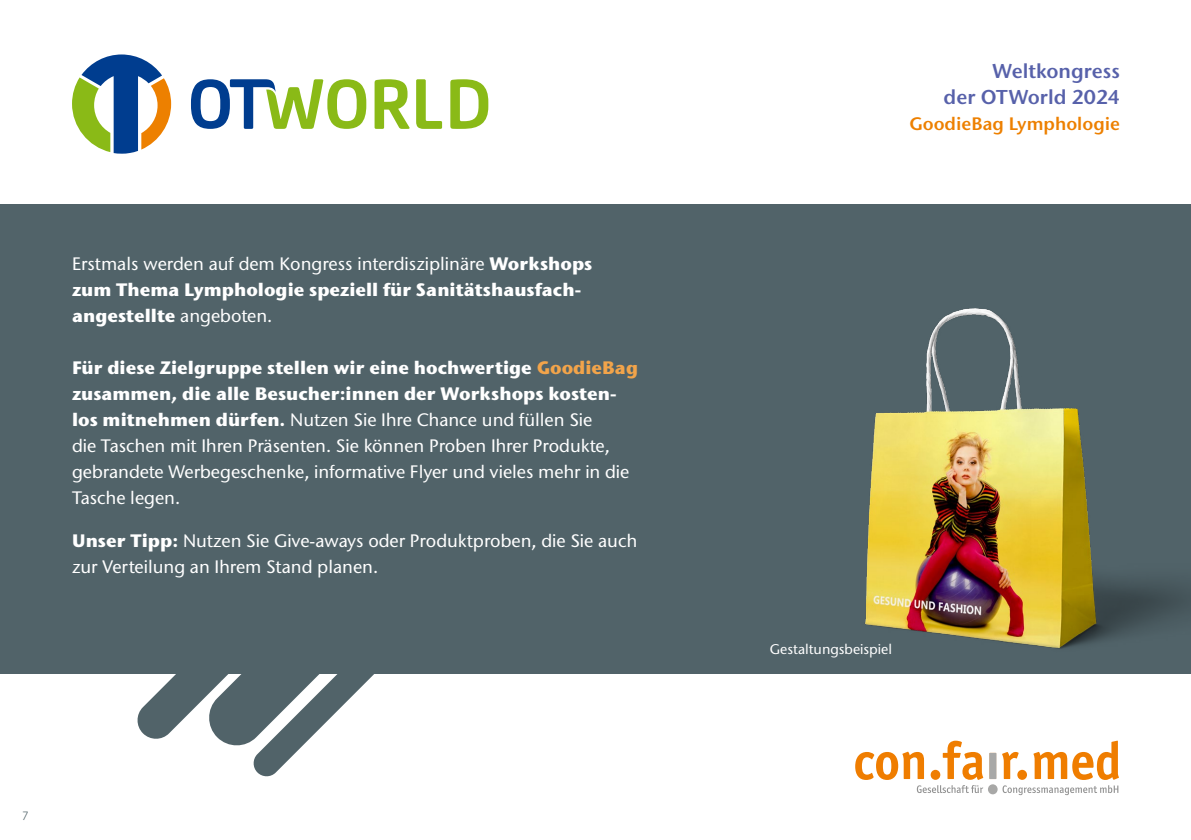
<style>
.page{position:relative;width:1191px;height:840px;background:#fff}
.page>*{position:absolute;margin:0;border:0;box-sizing:border-box;transform-origin:0 0}
.t1{font:600 20px/26px "Stone Sans ITC Std";color:#5761aa;text-align:right}
.t2{font:500 18px/26px "Stone Sans ITC Std";color:#fff}
.t3{font:700 18px/26px "Stone Sans ITC Std";color:#fff}
.t4{font:600 18px "Stone Sans ITC Std";color:#ed8000}
.t5{font:500 14px "Stone Sans ITC Std";color:#fff}
.t6{font:300 12px "Stone Sans IIITC Std";color:#516369}
.s1{font-weight:500}
.s2{font-weight:700}
.s3{font-weight:700;color:#f2a44a}
</style>
<div class="page">
<svg style="left:136px;top:673px;width:244px;height:104px"></svg>
<div style="left:0;top:205px;width:1191px;height:468px;background:#516369"></div>
<svg style="left:374px;top:79px;width:36px;height:50px"></svg>
<svg style="left:450px;top:79px;width:38px;height:50px"></svg>
<svg style="left:416px;top:79px;width:26px;height:50px"></svg>
<svg style="left:191px;top:79px;width:175px;height:50px"></svg>
<svg style="left:72px;top:54px;width:99px;height:100px"></svg>
<img style="left:864px;top:308px;width:327px;height:341px">
<svg style="left:1002px;top:740px;width:117px;height:54px"></svg>
<svg style="left:855px;top:740px;width:128px;height:52px"></svg>
<div style="left:989px;top:752px;width:7px;height:26px;background:#a8a8a7"></div>
<svg style="left:988px;top:783px;width:9px;height:10px"></svg>
<p class="t3" style="left:72px;top:250px;width:522px"><span class="s1">Erstmals werden auf dem Kongress interdisziplinäre</span> Workshops zum Thema Lymphologie speziell für Sanitätshausfach&shy;angestellte <span class="s1">angeboten.</span></p>
<p class="t2" style="left:72px;top:354px;width:567px"><span class="s2">Für diese Zielgruppe stellen wir eine hochwertige</span> <span class="s3">GoodieBag </span><span class="s2">zusammen, die alle Besucher:innen der Workshops kosten&shy;los mitnehmen dürfen.</span> Nutzen Sie Ihre Chance und füllen Sie<br>die Taschen mit Ihren Präsenten. Sie können Proben Ihrer Produkte, gebrandete Werbegeschenke, informative Flyer und vieles mehr in die Tasche legen.</p>
<p class="t2" style="left:72px;top:527px;width:566px"><span class="s2">Unser Tipp:</span> Nutzen Sie Give-aways oder Produktproben, die Sie auch zur Verteilung an Ihrem Stand planen.</p>
<p class="t6" style="left:22px;top:808px;width:8px">7</p>
<p class="t1" style="left:943px;top:58px;width:178px">Weltkongress<br>der OTWorld 2024</p>
<p class="t4" style="left:909px;top:113px;width:212px">GoodieBag Lymphologie</p>
<p class="t5" style="left:770px;top:640px;width:124px">Gestaltungsbeispiel</p>
</div>
